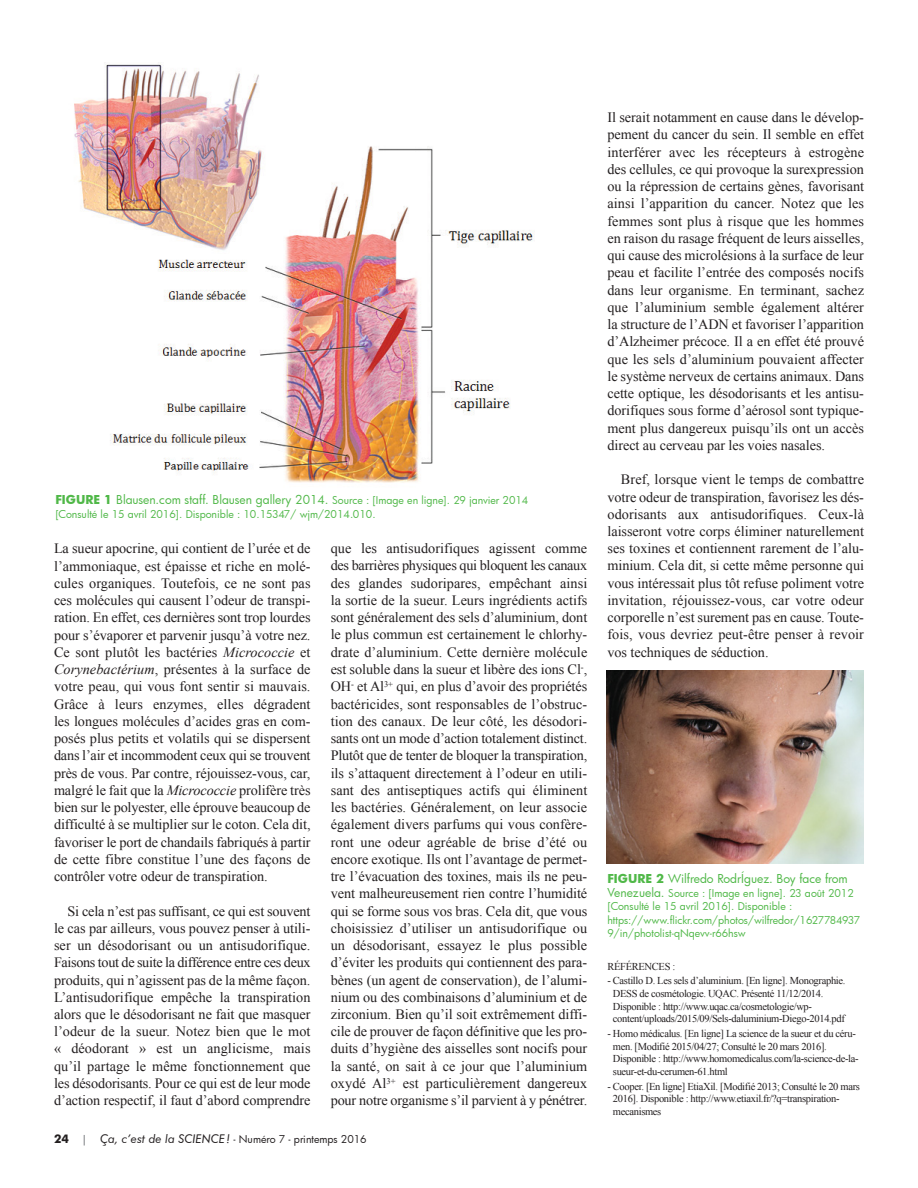
<style>
.page{position:relative;width:918px;height:1188px;background:#fff}
.page>*{position:absolute;margin:0;border:0;box-sizing:border-box;transform-origin:0 0}
.t1{font:14.25px/17.2px "Times New Roman";letter-spacing:-.005em;color:#231f20;text-align:justify}
.t2{font:12px "Futura";color:#50b848}
.t3{font:10.5px/12.6px "Times New Roman";letter-spacing:-.03em;color:#231f20}
.t4{font:10.5px/13.5px "Futura";color:#50b848}
.t5{font:10.5px "Futura";color:#231f20}
.s1{font-weight:700}
.s2{font-size:10.5px}
.s3{font-style:italic}
.s4{font-family:"Futura BT";font-weight:700;font-size:12px}
.s5{font-family:"Futura BT";font-weight:700;color:#939598}
.s6{font-family:"Futura BT";font-style:italic;font-size:12px}
.s7{font-size:12px}
</style>
<div class="page">
<img style="left:607px;top:670px;width:257px;height:194px">
<img style="left:74px;top:62px;width:459px;height:421px">
<p class="t2" style="left:55px;top:491px;width:475px"><span class="s1">FIGURE 1</span> Blausen.com staff. Blausen gallery 2014. <span class="s2">Source : [Image en ligne]. 29 janvier 2014</span></p>
<p class="t4" style="left:55px;top:507px;width:322px">[Consulté le 15 avril 2016]. Disponible : 10.15347/ wjm/2014.010.</p>
<p class="t1" style="left:54px;top:540px;width:258px">La sueur apocrine, qui contient de l’urée et de l’ammoniaque, est épaisse et riche en molé&shy;cules organiques. Toutefois, ce ne sont pas ces molécules qui causent l’odeur de transpi&shy;ration. En effet, ces dernières sont trop lourdes pour s’évaporer et parvenir jusqu’à votre nez.<br>Ce sont plutôt les bactéries <span class="s3">Micrococcie</span> et <span class="s3">Corynebactérium</span>, présentes à la surface de votre peau, qui vous font sentir si mauvais.<br>Grâce à leurs enzymes, elles dégradent les longues molécules d’acides gras en com&shy;posés plus petits et volatils qui se dispersent dans l’air et incommodent ceux qui se trouvent près de vous. Par contre, réjouissez-vous, car, malgré le fait que la <span class="s3">Micrococcie</span> prolifère très bien sur le polyester, elle éprouve beaucoup de difficulté à se multiplier sur le coton. Cela dit, favoriser le port de chandails fabriqués à partir de cette fibre constitue l’une des façons de contrôler votre odeur de transpiration.</p>
<p class="t1" style="left:54px;top:902px;width:258px;text-indent:14px">Si cela n’est pas suffisant, ce qui est souvent le cas par ailleurs, vous pouvez penser à utili&shy;ser un désodorisant ou un antisudorifique.<br>Faisons tout de suite la différence entre ces deux produits, qui n’agissent pas de la même façon.<br>L’antisudorifique empêche la transpiration alors que le désodorisant ne fait que masquer l’odeur de la sueur. Notez bien que le mot « déodorant » est un anglicisme, mais qu’il partage le même fonctionnement que les désodorisants. Pour ce qui est de leur mode d’action respectif, il faut d’abord comprendre</p>
<p class="t1" style="left:331px;top:540px;width:258px">que les antisudorifiques agissent comme des barrières physiques qui bloquent les canaux des glandes sudoripares, empêchant ainsi la sortie de la sueur. Leurs ingrédients actifs sont généralement des sels d’aluminium, dont le plus commun est certainement le chlorhy&shy;drate d’aluminium. Cette dernière molécule est soluble dans la sueur et libère des ions Cl<sup>-</sup>, OH<sup>-</sup> et Al<sup>3+</sup> qui, en plus d’avoir des propriétés bactéricides, sont responsables de l’obstruc&shy;tion des canaux. De leur côté, les désodori&shy;sants ont un mode d’action totalement distinct.<br>Plutôt que de tenter de bloquer la transpiration, ils s’attaquent directement à l’odeur en utili&shy;sant des antiseptiques actifs qui éliminent les bactéries. Généralement, on leur associe également divers parfums qui vous confère&shy;ront une odeur agréable de brise d’été ou encore exotique. Ils ont l’avantage de permet&shy;tre l’évacuation des toxines, mais ils ne peu&shy;vent malheureusement rien contre l’humidité qui se forme sous vos bras. Cela dit, que vous choisissiez d’utiliser un antisudorifique ou un désodorisant, essayez le plus possible d’éviter les produits qui contiennent des para&shy;bènes (un agent de conservation), de l’alumi&shy;nium ou des combinaisons d’aluminium et de zirconium. Bien qu’il soit extrêmement diffi&shy;cile de prouver de façon définitive que les pro&shy;duits d’hygiène des aisselles sont nocifs pour la santé, on sait à ce jour que l’aluminium oxydé Al<sup>3+</sup> est particulièrement dangereux pour notre organisme s’il parvient à y pénétrer.</p>
<p class="t5" style="left:54px;top:1132px;width:314px"><span class="s4">24</span> <span class="s5">|</span> <span class="s6">Ça, c’est de la SCIENCE !</span> - Numéro 7 - printemps 2016</p>
<p class="t1" style="left:607px;top:109px;width:258px">Il serait notamment en cause dans le dévelop&shy;pement du cancer du sein. Il semble en effet interférer avec les récepteurs à estrogène des cellules, ce qui provoque la surexpression ou la répression de certains gènes, favorisant ainsi l’apparition du cancer. Notez que les femmes sont plus à risque que les hommes en raison du rasage fréquent de leurs aisselles, qui cause des microlésions à la surface de leur peau et facilite l’entrée des composés nocifs dans leur organisme. En terminant, sachez que l’aluminium semble également altérer la structure de l’ADN et favoriser l’apparition d’Alzheimer précoce. Il a en effet été prouvé que les sels d’aluminium pouvaient affecter le système nerveux de certains animaux. Dans cette optique, les désodorisants et les antisu&shy;dorifiques sous forme d’aérosol sont typique&shy;ment plus dangereux puisqu’ils ont un accès direct au cerveau par les voies nasales.</p>
<p class="t1" style="left:607px;top:471px;width:258px;text-indent:14px">Bref, lorsque vient le temps de combattre votre odeur de transpiration, favorisez les dés&shy;odorisants aux antisudorifiques. Ceux-là laisseront votre corps éliminer naturellement ses toxines et contiennent rarement de l’alu&shy;minium. Cela dit, si cette même personne qui vous intéressait plus tôt refuse poliment votre invitation, réjouissez-vous, car votre odeur corporelle n’est surement pas en cause. Toute&shy;fois, vous devriez peut-être penser à revoir vos techniques de séduction.</p>
<p class="t2" style="left:607px;top:870px;width:242px"><span class="s1">FIGURE 2</span> Wilfredo RodrÍguez. Boy face from</p>
<p class="t4" style="left:607px;top:886px;width:254px"><span class="s7">Venezuela.</span> Source : [Image en ligne]. 23 août 2012 [Consulté le 15 avril 2016]. Disponible : https://www.flickr.com/photos/wilfredor/1627784937<br>9/in/photolist-qNqevv-r66hsw</p>
<p class="t3" style="left:607px;top:960px;width:70px">RÉFÉRENCES :</p>
<p class="t3" style="left:613px;top:975px;width:234px;text-indent:-5px">- Castillo D. Les sels d’aluminium. [En ligne]. Monographie.<br>DESS de cosmétologie. UQAC. Présenté 11/12/2014.<br>Disponible : http://www.uqac.ca/cosmetologie/wp&shy;content/uploads/2015/09/Sels-daluminium-Diego-2014.pdf</p>
<p class="t3" style="left:613px;top:1027px;width:247px;text-indent:-5px">- Homo médicalus. [En ligne] La science de la sueur et du céru&shy;men. [Modifié 2015/04/27; Consulté le 20 mars 2016].<br>Disponible : http://www.homomedicalus.com/la-science-de-la&shy;sueur-et-du-cerumen-61.html</p>
<p class="t3" style="left:613px;top:1080px;width:249px;text-indent:-5px">- Cooper. [En ligne] EtiaXil. [Modifié 2013; Consulté le 20 mars<br>2016]. Disponible : http://www.etiaxil.fr/?q=transpiration&shy;mecanismes</p>
</div>
